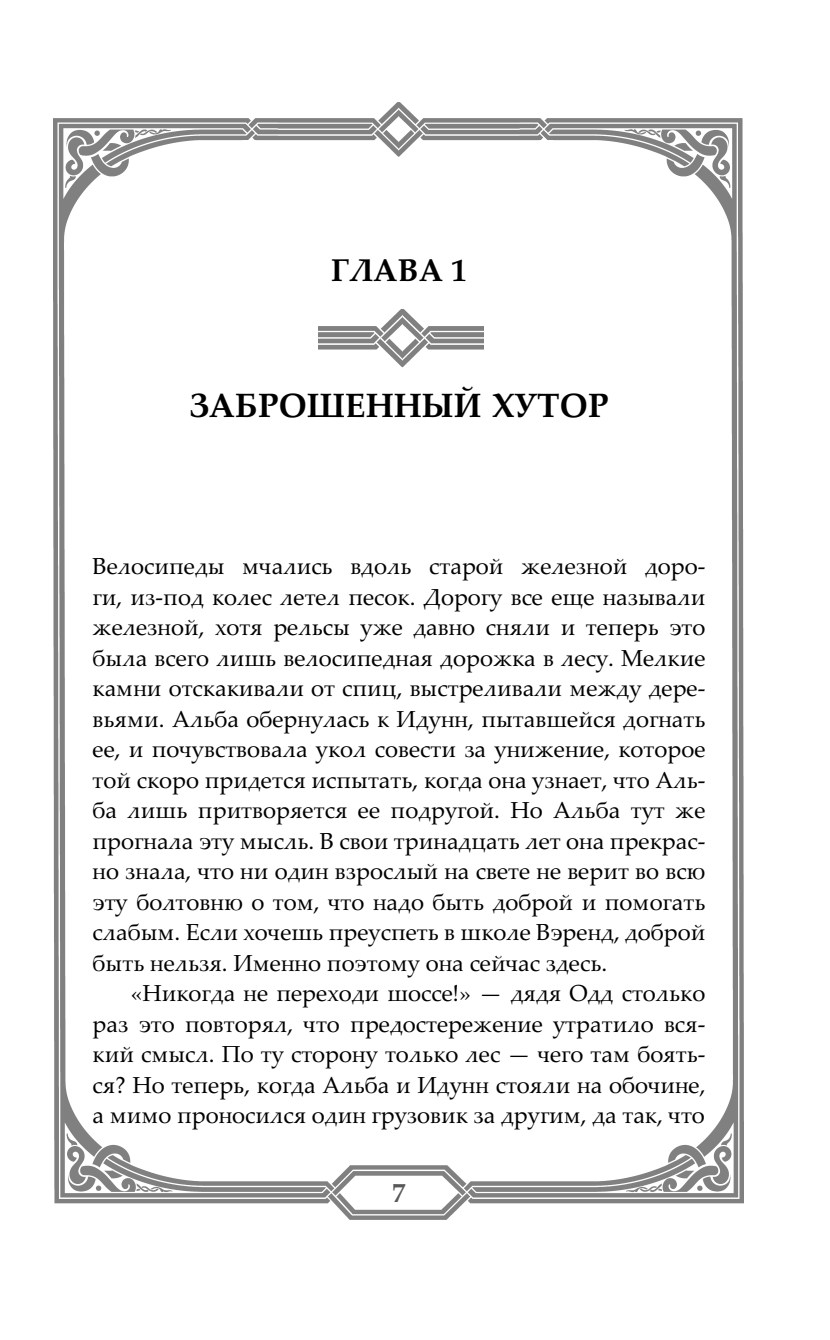
<style>
.page{position:relative;width:830px;height:1340px;background:#fff}
.page>*{position:absolute;margin:0;border:0;box-sizing:border-box;transform-origin:0 0}
.t1{font:700 33.75px "Palatino Linotype";color:#000}
.t2{font:700 31.5px "Palatino Linotype";color:#000}
.t3{font:700 27px "Palatino Linotype";color:#585858}
.t4{font:23.18px/30.4px "Palatino Linotype";color:#000;text-align:justify}
</style>
<div class="page">
<img style="left:53px;top:102px;width:691px;height:1118px">
<h2 class="t2" style="left:331px;top:258px;width:137px">ГЛАВА 1</h2>
<h1 class="t1" style="left:189px;top:386px;width:420px">ЗАБРОШЕННЫЙ ХУТОР</h1>
<p class="t4" style="left:92px;top:554px;width:614px">Велосипеды мчались вдоль старой железной доро&shy;ги, из-под колес летел песок. Дорогу все еще называли железной, хотя рельсы уже давно сняли и теперь это была всего лишь велосипедная дорожка в лесу. Мелкие камни отскакивали от спиц, выстреливали между дере&shy;вьями. Альба обернулась к Идунн, пытавшейся догнать ее, и почувствовала укол совести за унижение, которое той скоро придется испытать, когда она узнает, что Аль&shy;ба лишь притворяется ее подругой. Но Альба тут же прогнала эту мысль. В свои тринадцать лет она прекрас&shy;но знала, что ни один взрослый на свете не верит во всю эту болтовню о том, что надо быть доброй и помогать слабым. Если хочешь преуспеть в школе Вэренд, доброй быть нельзя. Именно поэтому она сейчас здесь.</p>
<p class="t4" style="left:92px;top:980px;width:614px;text-indent:38px">«Никогда не переходи шоссе!» — дядя Одд столько раз это повторял, что предостережение утратило вся&shy;кий смысл. По ту сторону только лес — чего там боять&shy;ся? Но теперь, когда Альба и Идунн стояли на обочине, а мимо проносился один грузовик за другим, да так, что</p>
<p class="t3" style="left:392px;top:1182px;width:15px">7</p>
</div>
